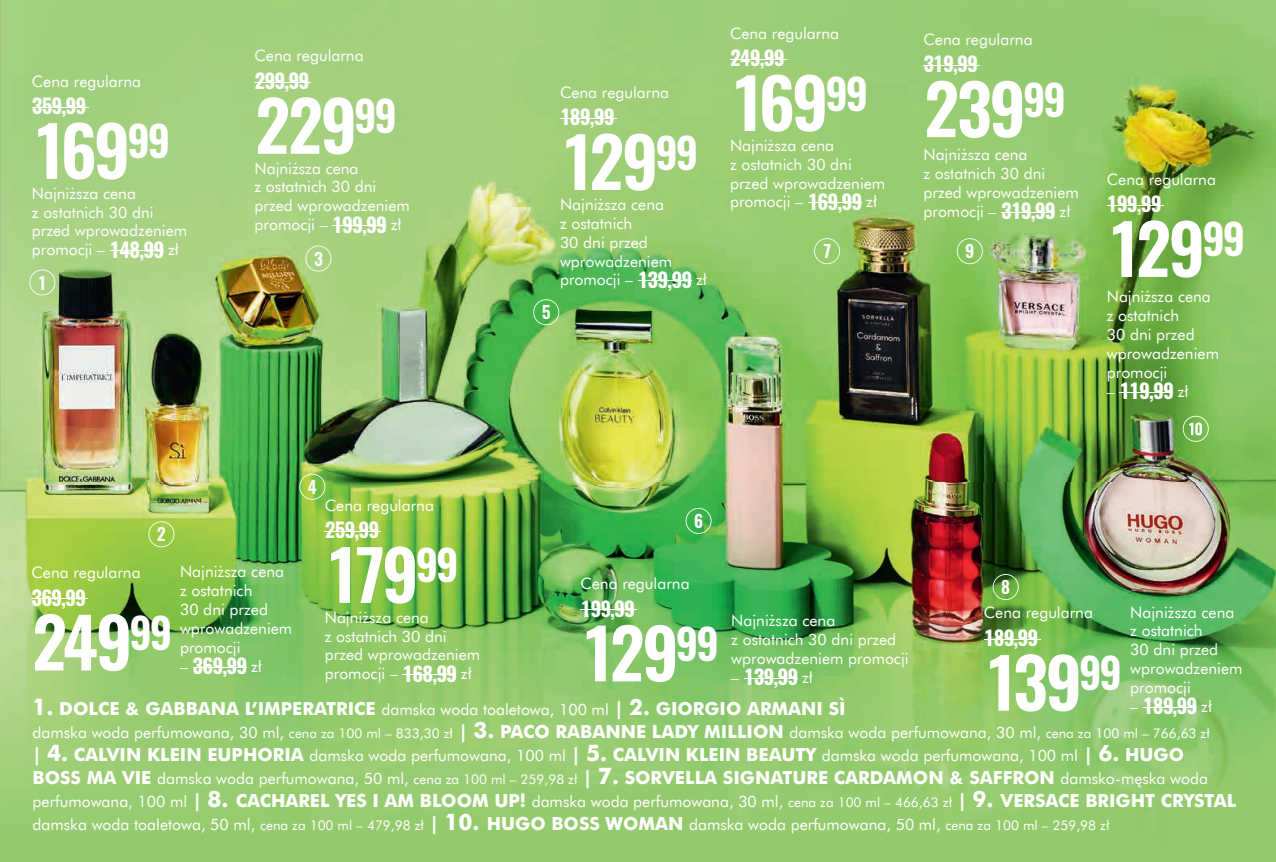
<style>
.page{position:relative;width:1276px;height:862px;background:#fff}
.page>*{position:absolute;margin:0;border:0;box-sizing:border-box;transform-origin:0 0}
.t1{font:600 68.85px "Oswald";letter-spacing:-.045em;color:#fff}
.t2{font:700 20.25px "Oswald";letter-spacing:-.04em;color:#fff}
.t3{font:700 18px "Futura EU";color:#fff}
.t4{font:600 17.32px "Oswald";color:#fff}
.t5{font:15.75px/18.9px "Futura EU";color:#fff}
.s1{font-family:"Oswald";font-weight:700;font-size:20.25px}
.s2{font-family:"Futura EU";font-weight:400;font-size:15.75px}
.s3{font-size:22.5px}
.s4{font-weight:400;font-size:15.75px}
.s5{font-size:13.5px}
.s6{font-weight:700;font-size:18px}
.s7{font-weight:700;font-size:22.5px}
.s8{font-weight:400;font-size:13.5px}
</style>
<div class="page">
<img style="left:1px;top:0;width:1275px;height:482px">
<img style="left:0;top:0;width:1px;height:592px">
<img style="left:0;top:482px;width:1276px;height:379px">
<img style="left:0;top:592px;width:1px;height:269px">
<svg style="left:299px;top:473px;width:26px;height:26px"></svg>
<svg style="left:148px;top:521px;width:26px;height:26px"></svg>
<svg style="left:992px;top:573px;width:26px;height:26px"></svg>
<svg style="left:533px;top:299px;width:26px;height:26px"></svg>
<svg style="left:685px;top:507px;width:26px;height:26px"></svg>
<svg style="left:814px;top:238px;width:26px;height:26px"></svg>
<svg style="left:305px;top:245px;width:26px;height:26px"></svg>
<svg style="left:956px;top:238px;width:26px;height:26px"></svg>
<svg style="left:29px;top:269px;width:26px;height:26px"></svg>
<svg style="left:1182px;top:415px;width:26px;height:26px"></svg>
<hr style="left:31px;top:598px;width:57px;height:1px;background:#fff">
<hr style="left:193px;top:666px;width:53px;height:1px;background:#fff">
<hr style="left:1106px;top:205px;width:57px;height:1px;background:#fff">
<hr style="left:1119px;top:391px;width:54px;height:1px;background:#fff">
<hr style="left:32px;top:107px;width:56px;height:1px;background:#fff">
<hr style="left:110px;top:250px;width:53px;height:1px;background:#fff">
<hr style="left:730px;top:59px;width:56px;height:1px;background:#fff">
<hr style="left:807px;top:202px;width:54px;height:1px;background:#fff">
<hr style="left:254px;top:82px;width:57px;height:1px;background:#fff">
<hr style="left:332px;top:225px;width:54px;height:1px;background:#fff">
<hr style="left:923px;top:65px;width:56px;height:1px;background:#fff">
<hr style="left:1001px;top:212px;width:54px;height:1px;background:#fff">
<hr style="left:560px;top:118px;width:56px;height:1px;background:#fff">
<hr style="left:638px;top:280px;width:53px;height:1px;background:#fff">
<hr style="left:580px;top:609px;width:57px;height:1px;background:#fff">
<hr style="left:744px;top:677px;width:53px;height:1px;background:#fff">
<hr style="left:325px;top:530px;width:56px;height:1px;background:#fff">
<hr style="left:402px;top:674px;width:54px;height:1px;background:#fff">
<hr style="left:984px;top:638px;width:56px;height:1px;background:#fff">
<hr style="left:1142px;top:706px;width:54px;height:1px;background:#fff">
<p class="t5" style="left:32px;top:72px;width:111px">Cena regularna</p>
<p class="t2" style="left:32px;top:92px;width:56px">359,99</p>
<h1 class="t1" style="left:32px;top:103px;width:139px">169<sup>99</sup></h1>
<p class="t5" style="left:32px;top:184px;width:157px">Najniższa cena<br>z ostatnich 30 dni przed wprowadzeniem promocji – <span class="s1">148,99</span> zł</p>
<p class="t4" style="left:38px;top:270px;width:10px">1</p>
<p class="t5" style="left:254px;top:47px;width:111px">Cena regularna</p>
<p class="t2" style="left:254px;top:67px;width:56px">299,99</p>
<h1 class="t1" style="left:254px;top:78px;width:144px">229<sup>99</sup></h1>
<p class="t5" style="left:254px;top:159px;width:157px">Najniższa cena<br>z ostatnich 30 dni przed wprowadzeniem promocji – <span class="s1">199,99</span> zł</p>
<p class="t4" style="left:314px;top:246px;width:10px">3</p>
<p class="t4" style="left:308px;top:474px;width:11px">4</p>
<p class="t4" style="left:542px;top:300px;width:10px">5</p>
<p class="t5" style="left:560px;top:83px;width:111px">Cena regularna</p>
<p class="t2" style="left:560px;top:103px;width:56px">189,99</p>
<h1 class="t1" style="left:560px;top:114px;width:139px">129<sup>99</sup></h1>
<p class="t5" style="left:560px;top:195px;width:148px">Najniższa cena<br>z ostatnich<br>30 dni przed wprowadzeniem promocji – <span class="s1">139,99</span> zł</p>
<p class="t5" style="left:730px;top:24px;width:111px">Cena regularna</p>
<p class="t2" style="left:730px;top:44px;width:56px">249,99</p>
<h1 class="t1" style="left:730px;top:55px;width:139px">169<sup>99</sup></h1>
<p class="t5" style="left:730px;top:136px;width:157px">Najniższa cena<br>z ostatnich 30 dni przed wprowadzeniem promocji – <span class="s1">169,99</span> zł</p>
<p class="t4" style="left:823px;top:239px;width:10px">7</p>
<p class="t5" style="left:923px;top:30px;width:111px">Cena regularna</p>
<p class="t2" style="left:923px;top:50px;width:56px">319,99</p>
<h1 class="t1" style="left:923px;top:61px;width:143px">239<sup>99</sup></h1>
<p class="t5" style="left:923px;top:146px;width:157px">Najniższa cena<br>z ostatnich 30 dni przed wprowadzeniem promocji – <span class="s1">319,99</span> zł</p>
<p class="t4" style="left:965px;top:239px;width:11px">9</p>
<p class="t5" style="left:1106px;top:170px;width:111px">Cena regularna</p>
<p class="t2" style="left:1106px;top:190px;width:56px">199,99</p>
<h1 class="t1" style="left:1106px;top:201px;width:139px">129<sup>99</sup></h1>
<p class="t5" style="left:1106px;top:287px;width:114px">Najniższa cena z ostatnich<br>30 dni przed wprowadzeniem promocji</p>
<p class="t2" style="left:1106px;top:376px;width:83px"><span class="s2">–</span> 119,99 <span class="s2">zł</span></p>
<p class="t5" style="left:325px;top:495px;width:111px">Cena regularna</p>
<p class="t2" style="left:325px;top:515px;width:56px">259,99</p>
<h1 class="t1" style="left:325px;top:526px;width:135px">179<sup>99</sup></h1>
<p class="t5" style="left:325px;top:607px;width:157px">Najniższa cena<br>z ostatnich 30 dni przed wprowadzeniem promocji – <span class="s1">168,99</span> zł</p>
<p class="t5" style="left:984px;top:603px;width:111px">Cena regularna</p>
<p class="t4" style="left:694px;top:508px;width:11px">6</p>
<p class="t4" style="left:157px;top:522px;width:10px">2</p>
<p class="t5" style="left:180px;top:562px;width:114px">Najniższa cena z ostatnich<br>30 dni przed wprowadzeniem promocji</p>
<p class="t2" style="left:180px;top:651px;width:83px"><span class="s2">–</span> 369,99 <span class="s2">zł</span></p>
<p class="t5" style="left:31px;top:563px;width:111px">Cena regularna</p>
<p class="t2" style="left:31px;top:583px;width:56px">369,99</p>
<h1 class="t1" style="left:31px;top:594px;width:142px">249<sup>99</sup></h1>
<p class="t5" style="left:580px;top:574px;width:111px">Cena regularna</p>
<p class="t2" style="left:580px;top:594px;width:56px">199,99</p>
<h1 class="t1" style="left:580px;top:605px;width:139px">129<sup>99</sup></h1>
<p class="t5" style="left:731px;top:611px;width:179px">Najniższa cena<br>z ostatnich 30 dni przed wprowadzeniem promocji</p>
<p class="t4" style="left:1001px;top:574px;width:10px">8</p>
<p class="t5" style="left:1130px;top:602px;width:114px">Najniższa cena z ostatnich<br>30 dni przed wprowadzeniem promocji</p>
<p class="t2" style="left:1130px;top:691px;width:83px"><span class="s2">–</span> 189,99 <span class="s2">zł</span></p>
<p class="t2" style="left:984px;top:623px;width:56px">189,99</p>
<h1 class="t1" style="left:984px;top:634px;width:139px">139<sup>99</sup></h1>
<p class="t2" style="left:731px;top:662px;width:83px"><span class="s2">–</span> 139,99 <span class="s2">zł</span></p>
<p class="t3" style="left:33px;top:697px;width:814px"><span class="s3">1.</span> DOLCE &amp; GABBANA L’IMPERATRICE <span class="s4">damska woda toaletowa, 100 ml</span> | <span class="s3">2.</span> GIORGIO ARMANI SÌ</p>
<p class="t5" style="left:33px;top:721px;width:1179px;line-height:22.9px">damska woda perfumowana, 30 ml, <span class="s5">cena za 100 ml – 833,30 zł</span> <span class="s6">|</span> <span class="s7">3.</span> <span class="s6">PACO RABANNE LADY MILLION</span> damska woda perfumowana, 30 ml, <span class="s5">cena za 100 ml – 766,63 zł </span><span class="s6">|</span> <span class="s7">4.</span> <span class="s6">CALVIN KLEIN EUPHORIA</span> damska woda perfumowana, 100 ml <span class="s6">|</span> <span class="s7">5.</span> <span class="s6">CALVIN KLEIN BEAUTY</span> damska woda perfumowana, 100 ml <span class="s6">|</span> <span class="s7">6.</span> <span class="s6">HUGO</span></p>
<p class="t3" style="left:33px;top:766px;width:1177px">BOSS MA VIE <span class="s4">damska woda perfumowana, 50 ml,</span> <span class="s8">cena za 100 ml – 259,98 zł</span> | <span class="s3">7.</span> SORVELLA SIGNATURE CARDAMON &amp; SAFFRON <span class="s4">damsko-męska woda</span></p>
<p class="t5" style="left:33px;top:790px;width:1205px;line-height:22.9px">perfumowana, 100 ml <span class="s6">|</span> <span class="s7">8.</span> <span class="s6">CACHAREL YES I AM BLOOM UP!</span> damska woda perfumowana, 30 ml, <span class="s5">cena za 100 ml – 466,63 zł</span> <span class="s6">|</span> <span class="s7">9.</span> <span class="s6">VERSACE BRIGHT CRYSTAL </span>damska woda toaletowa, 50 ml, <span class="s5">cena za 100 ml – 479,98 zł</span> <span class="s6">|</span> <span class="s7">10.</span> <span class="s6">HUGO BOSS WOMAN</span> damska woda perfumowana, 50 ml , <span class="s5">cena za 100 ml – 259,98 zł</span></p>
</div>
